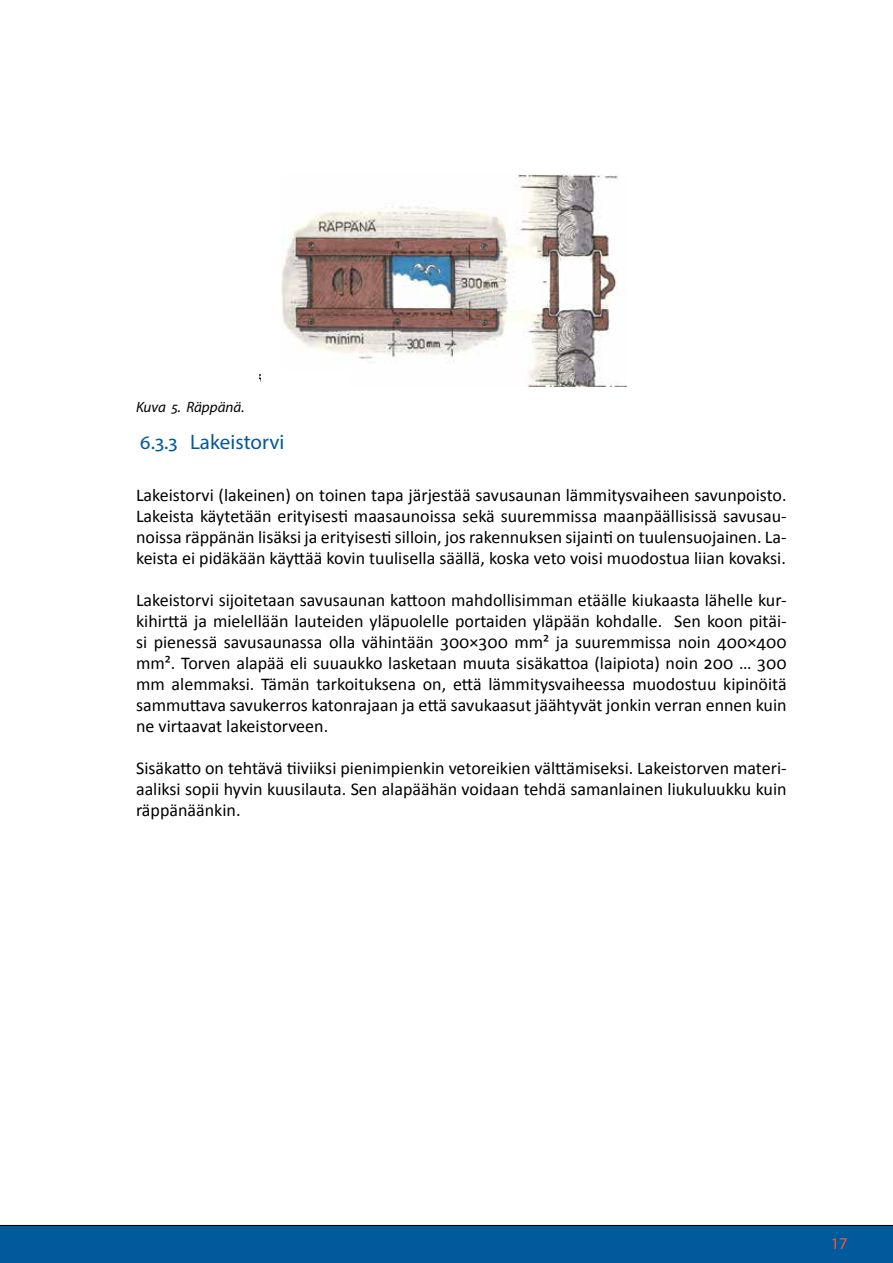
<style>
.page{position:relative;width:893px;height:1263px;background:#fff}
.page>*{position:absolute;margin:0;border:0;box-sizing:border-box;transform-origin:0 0}
.t1{font:21px "Myriad Pro";color:#005a9c}
.t2{font:18px/21px "Calibri";color:#000;text-align:justify}
.t3{font:16.5px "Myriad Pro";color:#f15d2f}
.t4{font:italic 15px "Myriad Pro";color:#000}
</style>
<div class="page">
<img style="left:281px;top:174px;width:345px;height:213px">
<div style="left:261px;top:371px;width:89px;height:33px;background:#fff"></div>
<div style="left:0;top:1225px;width:893px;height:38px;background:#005a9c"></div>
<p class="t4" style="left:136px;top:397px;width:110px">Kuva 5. Räppänä.</p>
<p class="t1" style="left:140px;top:429px;width:146px">6.3.3 Lakeistorvi</p>
<p class="t2" style="left:136px;top:485px;width:652px">Lakeistorvi (lakeinen) on toinen tapa järjestää savusaunan lämmitysvaiheen savunpoisto.<br>Lakeista käytetään erityisesti maasaunoissa sekä suuremmissa maanpäällisissä savusau&shy;noissa räppänän lisäksi ja erityisesti silloin, jos rakennuksen sijainti on tuulensuojainen. La&shy;keista ei pidäkään käyttää kovin tuulisella säällä, koska veto voisi muodostua liian kovaksi.</p>
<p class="t2" style="left:136px;top:590px;width:652px">Lakeistorvi sijoitetaan savusaunan kattoon mahdollisimman etäälle kiukaasta lähelle kur&shy;kihirttä ja mielellään lauteiden yläpuolelle portaiden yläpään kohdalle. Sen koon pitäi&shy;si pienessä savusaunassa olla vähintään 300×300 mm² ja suuremmissa noin 400×400 mm². Torven alapää eli suuaukko lasketaan muuta sisäkattoa (laipiota) noin 200 … 300 mm alemmaksi. Tämän tarkoituksena on, että lämmitysvaiheessa muodostuu kipinöitä sammuttava savukerros katonrajaan ja että savukaasut jäähtyvät jonkin verran ennen kuin ne virtaavat lakeistorveen.</p>
<p class="t2" style="left:136px;top:758px;width:652px">Sisäkatto on tehtävä tiiviiksi pienimpienkin vetoreikien välttämiseksi. Lakeistorven materi&shy;aaliksi sopii hyvin kuusilauta. Sen alapäähän voidaan tehdä samanlainen liukuluukku kuin räppänäänkin.</p>
<p class="t3" style="left:831px;top:1233px;width:18px">17</p>
</div>
